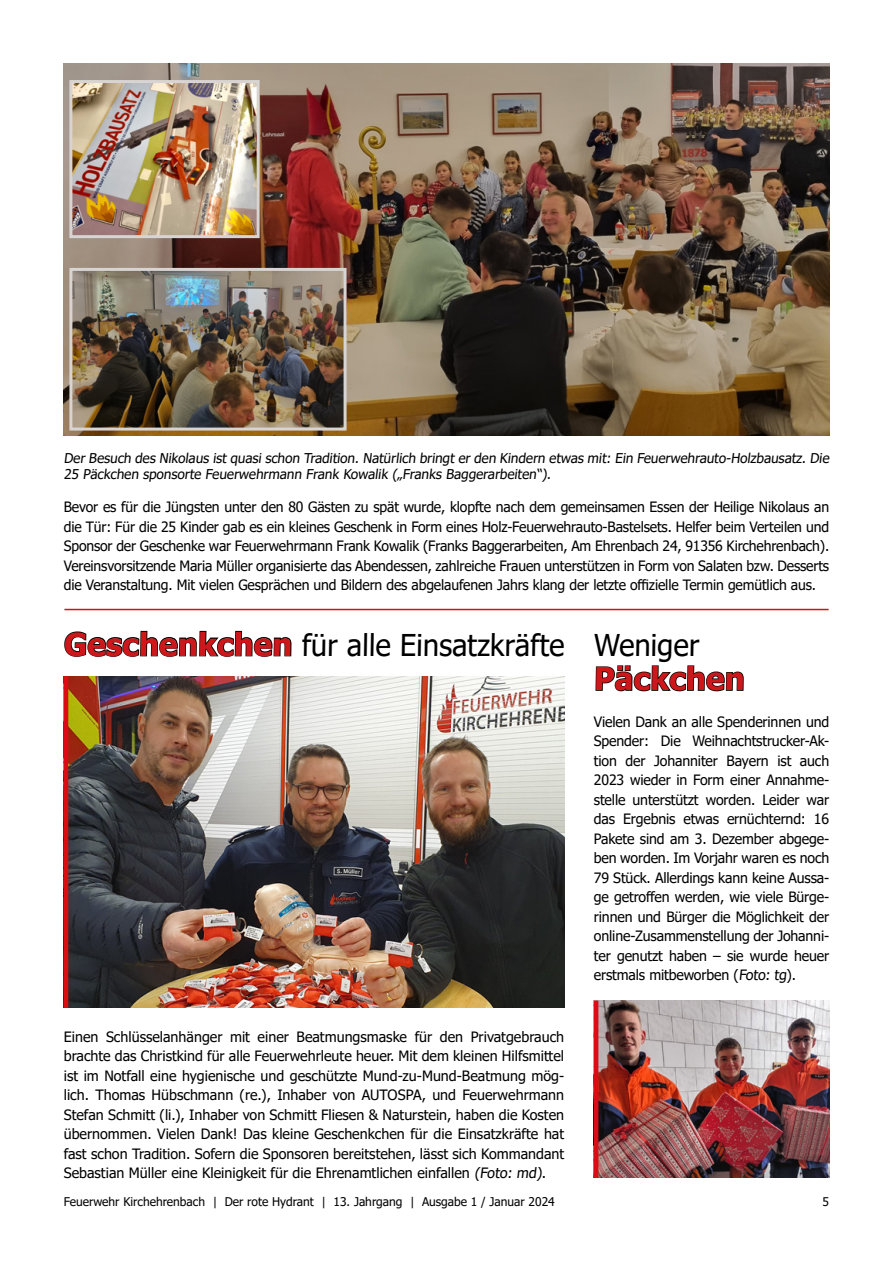
<style>
.page{position:relative;width:893px;height:1263px;background:#fff}
.page>*{position:absolute;margin:0;border:0;box-sizing:border-box;transform-origin:0 0}
.t1{font:700 31.5px "Tahoma";color:#cd171a}
.t2{font:30px "Tahoma";color:#000}
.t3{font:14.25px/19.5px "Tahoma";letter-spacing:-.01em;color:#000;text-align:justify}
.t4{font:13.5px/16.5px "Tahoma";color:#000}
.t5{font:12px "Tahoma";color:#000}
.s1{font-weight:700;font-size:31.5px;color:#cd171a}
</style>
<div class="page">
<img style="left:64px;top:64px;width:765px;height:372px">
<img style="left:73px;top:84px;width:183px;height:150px">
<div style="left:69px;top:80px;width:191px;height:158px;border:3px solid #d8d4d3"></div>
<img style="left:73px;top:272px;width:270px;height:155px">
<div style="left:69px;top:268px;width:278px;height:163px;border:3px solid #d8d4d3"></div>
<img style="left:68px;top:692px;width:496px;height:316px">
<hr style="left:64px;top:676px;width:4px;height:332px;background:#dc0c15">
<svg style="left:63px;top:608px;width:766px;height:84px"></svg>
<img style="left:598px;top:1000px;width:231px;height:178px">
<hr style="left:594px;top:1000px;width:4px;height:178px;background:#dc0c15">
<hr style="left:64px;top:609px;width:765px;height:1px;background:#dc0c15">
<p class="t4" style="left:64px;top:451px;width:769px">Der Besuch des Nikolaus ist quasi schon Tradition. Natürlich bringt er den Kindern etwas mit: Ein Feuerwehrauto-Holzbausatz. Die<br>25 Päckchen sponsorte Feuerwehrmann Frank Kowalik („Franks Baggerarbeiten“).</p>
<p class="t3" style="left:64px;top:498px;width:767px">Bevor es für die Jüngsten unter den 80 Gästen zu spät wurde, klopfte nach dem gemeinsamen Essen der Heilige Nikolaus an die Tür: Für die 25 Kinder gab es ein kleines Geschenk in Form eines Holz-Feuerwehrauto-Bastelsets. Helfer beim Verteilen und Sponsor der Geschenke war Feuerwehrmann Frank Kowalik (Franks Baggerarbeiten, Am Ehrenbach 24, 91356 Kirchehrenbach).<br>Vereinsvorsitzende Maria Müller organisierte das Abendessen, zahlreiche Frauen unterstützen in Form von Salaten bzw. Desserts die Veranstaltung. Mit vielen Gesprächen und Bildern des abgelaufenen Jahrs klang der letzte offizielle Termin gemütlich aus.</p>
<h2 class="t2" style="left:64px;top:624px;width:503px"><span class="s1">Geschenkchen</span> für alle Einsatzkräfte</h2>
<p class="t3" style="left:64px;top:1027px;width:502px">Einen Schlüsselanhänger mit einer Beatmungsmaske für den Privatgebrauch brachte das Christkind für alle Feuerwehrleute heuer. Mit dem kleinen Hilfsmittel ist im Notfall eine hygienische und geschützte Mund-zu-Mund-Beatmung mög&shy;lich. Thomas Hübschmann (re.), Inhaber von AUTOSPA, und Feuerwehrmann Stefan Schmitt (li.), Inhaber von Schmitt Fliesen &amp; Naturstein, haben die Kosten übernommen. Vielen Dank! Das kleine Geschenkchen für die Einsatzkräfte hat fast schon Tradition. Sofern die Sponsoren bereitstehen, lässt sich Kommandant Sebastian Müller eine Kleinigkeit für die Ehrenamtlichen einfallen (Foto: md).</p>
<h2 class="t2" style="left:594px;top:624px;width:107px">Weniger</h2>
<h1 class="t1" style="left:594px;top:656px;width:153px">Päckchen</h1>
<p class="t3" style="left:594px;top:712px;width:237px">Vielen Dank an alle Spenderinnen und Spender: Die Weihnachtstrucker-Ak&shy;tion der Johanniter Bayern ist auch 2023 wieder in Form einer Annahme&shy;stelle unterstützt worden. Leider war das Ergebnis etwas ernüchternd: 16<br>Pakete sind am 3. Dezember abgege&shy;ben worden. Im Vorjahr waren es noch 79 Stück. Allerdings kann keine Aussa&shy;ge getroffen werden, wie viele Bürge&shy;rinnen und Bürger die Möglichkeit der online-Zusammenstellung der Johanni&shy;ter genutzt haben – sie wurde heuer erstmals mitbeworben (Foto: tg).</p>
<p class="t5" style="left:64px;top:1194px;width:493px">Feuerwehr Kirchehrenbach | Der rote Hydrant | 13. Jahrgang | Ausgabe 1 / Januar 2024</p>
<p class="t5" style="left:823px;top:1194px;width:8px">5</p>
</div>
